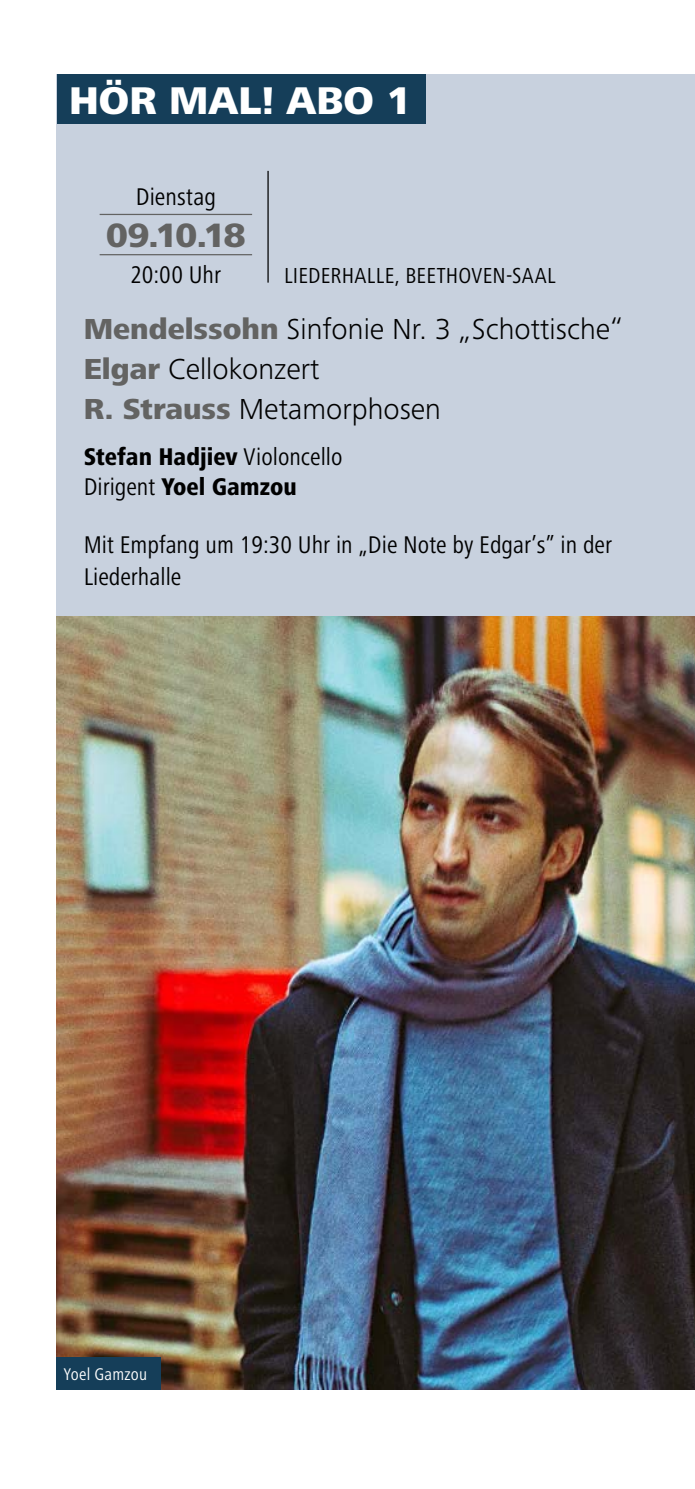
<style>
.page{position:relative;width:695px;height:1489px;background:#fff}
.page>*{position:absolute;margin:0;border:0;box-sizing:border-box;transform-origin:0 0}
.t1{font:800 40px "Frutiger Next Pro";color:#fff}
.t2{font:800 35px "Frutiger Next Pro";color:#636362}
.t3{font:300 30px/40px "Frutiger Next Pro";color:#000}
.t4{font:condensed 25px/32px "Frutiger Next Pro";color:#000}
.t5{font:800 condensed 25px/30px "Frutiger Next Pro";color:#000}
.t6{font:condensed 22.5px "Frutiger Next Pro";letter-spacing:.015em;color:#000}
.t7{font:condensed 17.5px "Frutiger Next Pro";letter-spacing:.015em;color:#fff}
.s1{font-weight:800;color:#636362}
.s2{font-weight:400}
</style>
<div class="page">
<div style="left:57px;top:74px;width:637px;height:1315px;background:#c8d1de"></div>
<div style="left:57px;top:74px;width:368px;height:50px;background:#153e59"></div>
<hr style="left:267px;top:171px;width:1px;height:111px;background:#000">
<hr style="left:100px;top:214px;width:152px;height:1px;background:#636362">
<hr style="left:100px;top:254px;width:152px;height:1px;background:#636362">
<img style="left:57px;top:617px;width:637px;height:772px">
<div style="left:57px;top:1356px;width:104px;height:33px;background:#153e59"></div>
<h1 class="t1" style="left:69px;top:77px;width:343px">HÖR MAL! ABO 1</h1>
<p class="t4" style="left:136px;top:180px;width:82px">Dienstag</p>
<p class="t2" style="left:106px;top:215px;width:141px">09.10.18</p>
<p class="t4" style="left:130px;top:258px;width:92px">20:00 Uhr</p>
<p class="t6" style="left:284px;top:262px;width:273px">LIEDERHALLE, BEETHOVEN-SAAL</p>
<p class="t3" style="left:84px;top:308px;width:541px"><span class="s1">Mendelssohn</span> Sinfonie Nr. 3 „Schottische“<br><span class="s1">Elgar</span> Cellokonzert<br><span class="s1">R. Strauss</span> Metamorphosen</p>
<p class="t5" style="left:84px;top:441px;width:260px">Stefan Hadjiev <span class="s2">Violoncello<br>Dirigent</span> Yoel Gamzou</p>
<p class="t4" style="left:84px;top:528px;width:530px">Mit Empfang um 19:30 Uhr in „Die Note by Edgar’s” in der<br>Liederhalle</p>
<p class="t7" style="left:64px;top:1363px;width:85px">Yoel Gamzou</p>
</div>
